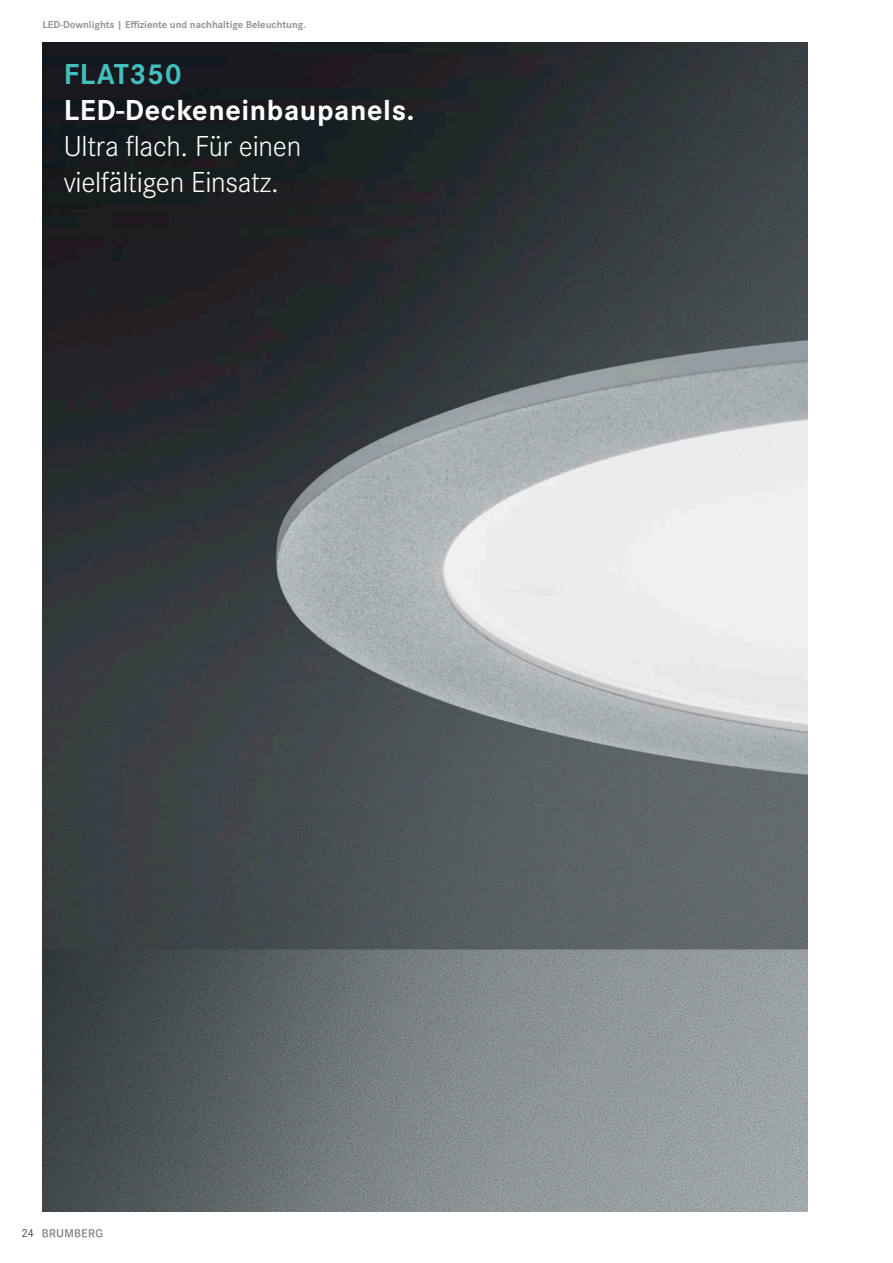
<style>
.page{position:relative;width:893px;height:1263px;background:#fff}
.page>*{position:absolute;margin:0;border:0;box-sizing:border-box;transform-origin:0 0}
.t1{font:300 30px/36px "Corporate S";letter-spacing:-.01em;color:#fff}
.t2{font:700 30px "Corporate S";letter-spacing:.02em;color:#fff}
.t3{font:700 30px "Corporate S";letter-spacing:.02em;color:#42c0be}
.t4{font:300 12px "Corporate S";color:#231f20}
.t5{font:700 10.5px "Corporate S";color:#939598}
</style>
<div class="page">
<svg style="left:43px;top:1229px;width:59px;height:8px"></svg>
<img style="left:43px;top:43px;width:765px;height:1169px">
<p class="t5" style="left:43px;top:17px;width:265px">LED-Downlights | Effiziente und nachhaltige Beleuchtung.</p>
<h1 class="t3" style="left:64px;top:50px;width:120px">FLAT350</h1>
<h1 class="t2" style="left:64px;top:86px;width:352px">LED-Deckeneinbaupanels.</h1>
<h1 class="t1" style="left:64px;top:126px;width:239px">Ultra flach. Für einen vielfältigen Einsatz.</h1>
<p class="t4" style="left:22px;top:1224px;width:14px">24</p>
</div>
